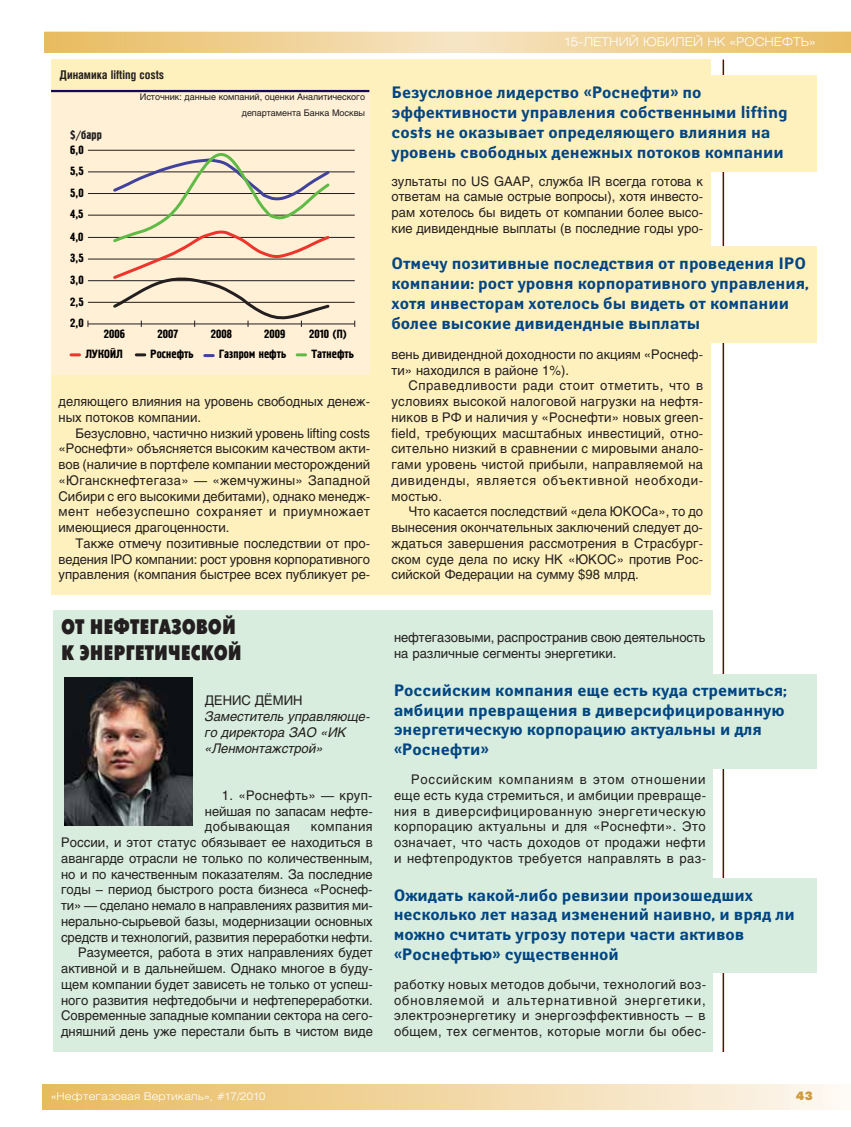
<style>
.page{position:relative;width:851px;height:1127px;background:#fff}
.page>*{position:absolute;margin:0;border:0;box-sizing:border-box;transform-origin:0 0}
.t1{font:700 21px/25.5px "Futura Futuris X Cond C";color:#231f20}
.t2{font:700 16.5px/19.8px "Yanus C";color:#004584}
.t3{font:13.2px/15.8px "Helios";color:#231f20;text-align:justify}
.t4{font:italic 13.2px/15.8px "Helios";color:#231f20}
.t5{font:12px "Pollock C1";color:#000}
.t6{font:300 12px "Helios Ext";color:#fff}
.t7{font:700 12px "Helios Cond";color:#231f20}
.t8{font:12px "Pollock C1";color:#231f20}
.t9{font:12px "Futura Futuris XC";color:#d09a3f}
.t10{font:300 10.5px "Helios Ext";color:#fff}
.t11{font:9px/15.8px "Helios";letter-spacing:-.005em;color:#231f20;text-align:right}
</style>
<div class="page">
<div style="left:43px;top:1084px;width:807px;height:26px;background:linear-gradient(to right,#e7b95c,#fdf7f0)"></div>
<svg style="left:44px;top:31px;width:806px;height:22px;background:#efd196"></svg>
<hr style="left:722px;top:60px;width:2px;height:992px;background:#541000">
<div style="left:54px;top:611px;width:659px;height:441px;background:#d8eddd"></div>
<img style="left:64px;top:677px;width:129px;height:149px">
<div style="left:393px;top:674px;width:423px;height:94px;background:#d8eddd"></div>
<div style="left:51px;top:60px;width:659px;height:535px;background:#fff1bd"></div>
<div style="left:391px;top:75px;width:425px;height:97px;background:#fff1bd"></div>
<div style="left:391px;top:246px;width:425px;height:97px;background:#fff1bd"></div>
<div style="left:51px;top:91px;width:318px;height:284px;background:#fff0d6"></div>
<hr style="left:88px;top:302px;width:267px;height:1px;background:#231f20">
<hr style="left:88px;top:280px;width:267px;height:1px;background:#231f20">
<hr style="left:88px;top:259px;width:267px;height:1px;background:#231f20">
<hr style="left:88px;top:237px;width:267px;height:1px;background:#231f20">
<hr style="left:88px;top:215px;width:267px;height:1px;background:#231f20">
<hr style="left:88px;top:193px;width:267px;height:1px;background:#231f20">
<hr style="left:88px;top:172px;width:267px;height:1px;background:#231f20">
<hr style="left:88px;top:150px;width:267px;height:1px;background:#231f20">
<hr style="left:88px;top:324px;width:267px;height:1px;background:#231f20">
<svg style="left:111px;top:149px;width:221px;height:178px"></svg>
<svg style="left:71px;top:353px;width:8px;height:3px"></svg>
<svg style="left:136px;top:353px;width:9px;height:3px"></svg>
<svg style="left:205px;top:354px;width:8px;height:3px"></svg>
<svg style="left:297px;top:353px;width:8px;height:3px"></svg>
<hr style="left:51px;top:90px;width:318px;height:2px;background:#140858">
<div style="left:393px;top:879px;width:423px;height:94px;background:#d8eddd"></div>
<p class="t7" style="left:60px;top:70px;width:106px">Динамика lifting costs</p>
<p class="t11" style="left:140px;top:90px;width:227px">Источник: данные компаний, оценки Аналитического департамента Банка Москвы</p>
<p class="t8" style="left:70px;top:127px;width:33px">$/барр</p>
<p class="t5" style="left:70px;top:142px;width:15px">6,0</p>
<p class="t5" style="left:70px;top:164px;width:15px">5,5</p>
<p class="t5" style="left:70px;top:186px;width:15px">5,0</p>
<p class="t5" style="left:70px;top:207px;width:15px">4,5</p>
<p class="t5" style="left:70px;top:229px;width:15px">4,0</p>
<p class="t5" style="left:70px;top:251px;width:15px">3,5</p>
<p class="t5" style="left:70px;top:273px;width:15px">3,0</p>
<p class="t5" style="left:70px;top:294px;width:15px">2,5</p>
<p class="t6" style="left:564px;top:37px;width:252px">15-ЛЕТНИЙ ЮБИЛЕЙ НК «РОСНЕФТЬ»</p>
<p class="t2" style="left:391px;top:84px;width:398px">Безусловное лидерство «Роснефти» по эффективности управления собственными lifting costs не оказывает определяющего влияния на уровень свободных денежных потоков компании</p>
<p class="t3" style="left:391px;top:174px;width:313px">зультаты по US GAAP, служба IR всегда готова к ответам на самые острые вопросы), хотя инвесто&shy;рам хотелось бы видеть от компании более высо&shy;кие дивидендные выплаты (в последние годы уро-</p>
<p class="t2" style="left:391px;top:255px;width:419px">Отмечу позитивные последствия от проведения IPO компании: рост уровня корпоративного управления, хотя инвесторам хотелось бы видеть от компании</p>
<p class="t5" style="left:70px;top:316px;width:15px">2,0</p>
<p class="t2" style="left:391px;top:314px;width:310px">более высокие дивидендные выплаты</p>
<p class="t5" style="left:104px;top:327px;width:23px">2006</p>
<p class="t5" style="left:157px;top:327px;width:22px">2007</p>
<p class="t5" style="left:211px;top:327px;width:23px">2008</p>
<p class="t5" style="left:264px;top:327px;width:23px">2009</p>
<p class="t5" style="left:309px;top:327px;width:39px">2010 (П)</p>
<p class="t5" style="left:85px;top:347px;width:39px">ЛУКОЙЛ</p>
<p class="t5" style="left:151px;top:347px;width:45px">Роснефть</p>
<p class="t5" style="left:219px;top:347px;width:69px">Газпром нефть</p>
<p class="t5" style="left:311px;top:347px;width:44px">Татнефть</p>
<p class="t3" style="left:391px;top:348px;width:313px">вень дивидендной доходности по акциям «Роснеф&shy;ти» находился в районе 1%).</p>
<p class="t3" style="left:391px;top:379px;width:313px;text-indent:17px">Справедливости ради стоит отметить, что в условиях высокой налоговой нагрузки на нефтя&shy;ников в РФ и наличия у «Роснефти» новых green&shy;field, требующих масштабных инвестиций, отно&shy;сительно низкий в сравнении с мировыми анало&shy;гами уровень чистой прибыли, направляемой на дивиденды, является объективной необходи&shy;мостью.</p>
<p class="t3" style="left:391px;top:505px;width:313px;text-indent:17px">Что касается последствий «дела ЮКОСа», то до вынесения окончательных заключений следует до&shy;ждаться завершения рассмотрения в Страсбург&shy;ском суде дела по иску НК «ЮКОС» против Рос&shy;сийской Федерации на сумму $98 млрд.</p>
<p class="t3" style="left:59px;top:395px;width:313px">деляющего влияния на уровень свободных денеж&shy;ных потоков компании.</p>
<p class="t3" style="left:59px;top:426px;width:313px;text-indent:17px">Безусловно, частично низкий уровень lifting costs «Роснефти» объясняется высоким качеством акти&shy;вов (наличие в портфеле компании месторождений «Юганскнефтегаза» — «жемчужины» Западной Сибири с его высокими дебитами), однако менедж&shy;мент небезуспешно сохраняет и приумножает имеющиеся драгоценности.</p>
<p class="t3" style="left:59px;top:537px;width:313px;text-indent:17px">Также отмечу позитивные последствии от про&shy;ведения IPO компании: рост уровня корпоративного управления (компания быстрее всех публикует ре-</p>
<h1 class="t1" style="left:61px;top:616px;width:182px">ОТ НЕФТЕГАЗОВОЙ<br>К ЭНЕРГЕТИЧЕСКОЙ</h1>
<p class="t3" style="left:205px;top:694px;width:99px">ДЕНИС ДЁМИН</p>
<p class="t4" style="left:205px;top:710px;width:167px">Заместитель управляюще&shy;го директора ЗАО «ИК «Ленмонтажстрой»</p>
<p class="t3" style="left:205px;top:789px;width:169px;text-indent:17px">1. «Роснефть» — круп&shy;нейшая по запасам нефте&shy;добывающая</p>
<p class="t3" style="left:61px;top:820px;width:313px;text-align:right">компания<br>России, и этот статус обязывает ее находиться в авангарде отрасли не только по количественным, но и по качественным показателям. За последние годы – период быстрого роста бизнеса «Роснеф&shy;ти» — сделано немало в направлениях развития ми&shy;нерально-сырьевой базы, модернизации основных средств и технологий, развития переработки нефти.<br>Разумеется, работа в этих направлениях будет активной и в дальнейшем. Однако многое в буду&shy;щем компании будет зависеть не только от успеш&shy;ного развития нефтедобычи и нефтепереработки.<br>Современные западные компании сектора на сего&shy;дняшний день уже перестали быть в чистом виде</p>
<p class="t3" style="left:394px;top:631px;width:313px">нефтегазовыми, распространив свою деятельность на различные сегменты энергетики.</p>
<p class="t2" style="left:393px;top:681px;width:394px">Российским компания еще есть куда стремиться; амбиции превращения в диверсифицированную энергетическую корпорацию актуальны и для «Роснефти»</p>
<p class="t3" style="left:394px;top:773px;width:313px;text-indent:17px">Российским компаниям в этом отношении еще есть куда стремиться, и амбиции превраще&shy;ния в диверсифицированную энергетическую корпорацию актуальны и для «Роснефти». Это означает, что часть доходов от продажи нефти и нефтепродуктов требуется направлять в раз-</p>
<p class="t2" style="left:393px;top:886px;width:402px">Ожидать какой-либо ревизии произошедших несколько лет назад изменений наивно, и вряд ли можно считать угрозу потери части активов «Роснефтью» существенной</p>
<p class="t3" style="left:394px;top:978px;width:313px">работку новых методов добычи, технологий воз&shy;обновляемой и альтернативной энергетики, электроэнергетику и энергоэффективность – в общем, тех сегментов, которые могли бы обес-</p>
<p class="t10" style="left:51px;top:1092px;width:216px">«Нефтегазовая Вертикаль», #17/2010</p>
<p class="t9" style="left:796px;top:1091px;width:18px">43</p>
</div>
